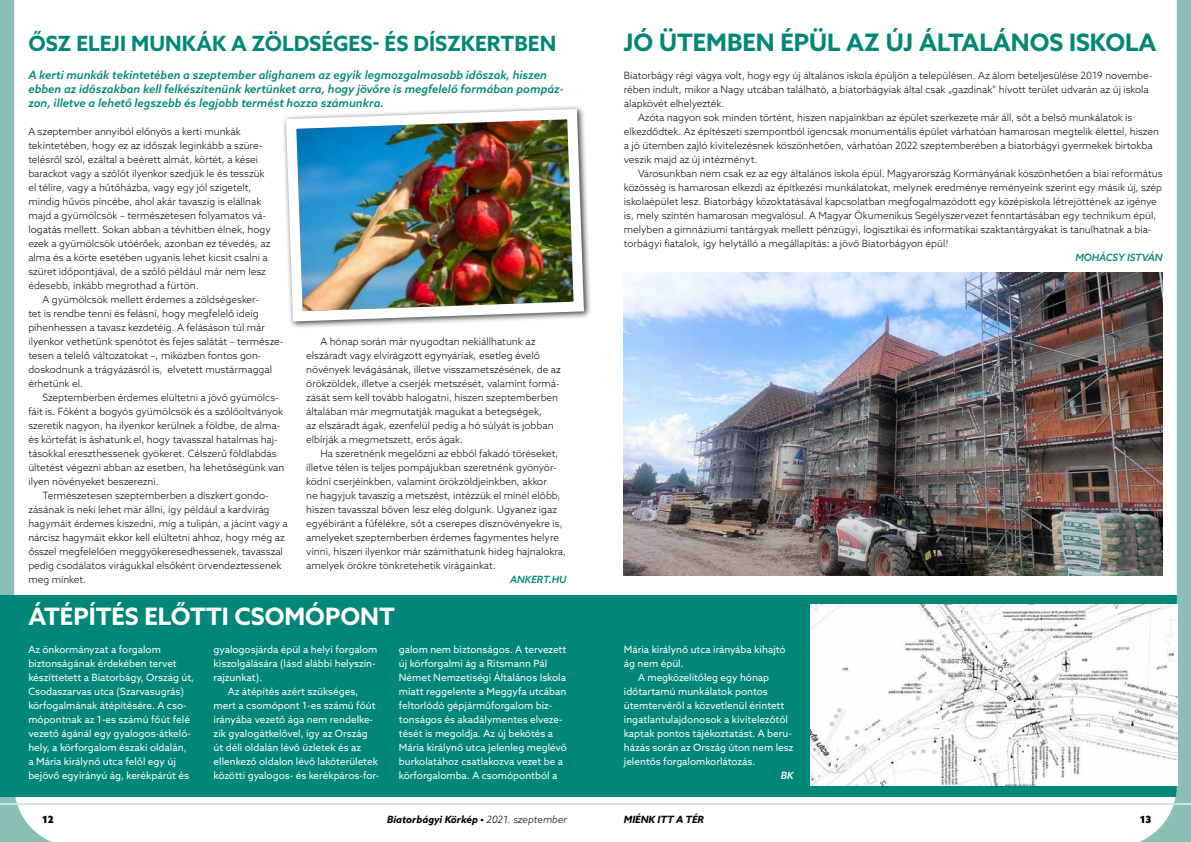
<style>
.page{position:relative;width:1191px;height:842px;background:#fff}
.page>*{position:absolute;margin:0;border:0;box-sizing:border-box;transform-origin:0 0}
.t1{font:700 24px "Azo Sans";color:#008777}
.t2{font:700 24px "Azo Sans";color:#fff}
.t3{font:700 21px "Azo Sans";color:#008777}
.t4{font:italic 500 11.5px/14px "Azo Sans";color:#008777}
.t5{font:300 10px/14px "Azo Sans";color:#000}
.t6{font:10px/14px "Azo Sans";color:#fff}
.t7{font:italic 700 10px "Azo Sans";color:#000}
.t8{font:italic 500 10px "Azo Sans";color:#008777}
.t9{font:900 10px "Azo Sans";color:#000}
.t10{font:italic 500 10px "Azo Sans";color:#fff}
.s1{font-weight:300}
</style>
<div class="page">
<svg style="left:0;top:0;width:52px;height:842px"></svg>
<div style="left:0;top:595px;width:1191px;height:202px;background:#008777"></div>
<svg style="left:1115px;top:0;width:76px;height:842px"></svg>
<hr style="left:0;top:803px;width:1191px;height:2px;background:#d4e5e3">
<img style="left:283px;top:106px;width:306px;height:221px">
<img style="left:624px;top:272px;width:538px;height:303px">
<img style="left:810px;top:604px;width:367px;height:181px">
<h1 class="t1" style="left:624px;top:26px;width:534px">JÓ ÜTEMBEN ÉPÜL AZ ÚJ ÁLTALÁNOS ISKOLA</h1>
<p class="t5" style="left:624px;top:68px;width:530px">Biatorbágy régi vágya volt, hogy egy új általános iskola épüljön a településen. Az álom beteljesülése 2019 novembe-</p>
<p class="t5" style="left:624px;top:82px;width:526px">rében indult, mikor a Nagy utcában található, a biatorbágyiak által csak „gazdinak” hívott terület udvarán az új iskola</p>
<p class="t5" style="left:624px;top:96px;width:102px">alapkövét elhelyezték.</p>
<p class="t5" style="left:638px;top:110px;width:496px">Azóta nagyon sok minden történt, hiszen napjainkban az épület szerkezete már áll, sőt a belső munkálatok is</p>
<p class="t5" style="left:624px;top:124px;width:536px">elkezdődtek. Az építészeti szempontból igencsak monumentális épület várhatóan hamarosan megtelik élettel, hiszen</p>
<p class="t5" style="left:624px;top:138px;width:530px">a jó ütemben zajló kivitelezésnek köszönhetően, várhatóan 2022 szeptemberében a biatorbágyi gyermekek birtokba</p>
<p class="t5" style="left:624px;top:152px;width:135px">veszik majd az új intézményt.</p>
<p class="t5" style="left:638px;top:166px;width:526px">Városunkban nem csak ez az egy általános iskola épül. Magyarország Kormányának köszönhetően a biai református</p>
<p class="t5" style="left:624px;top:180px;width:540px">közösség is hamarosan elkezdi az építkezési munkálatokat, melynek eredménye reményeink szerint egy másik új, szép</p>
<p class="t5" style="left:624px;top:194px;width:534px">iskolaépület lesz. Biatorbágy közoktatásával kapcsolatban megfogalmazódott egy középiskola létrejöttének az igénye</p>
<p class="t5" style="left:624px;top:208px;width:534px">is, mely szintén hamarosan megvalósul. A Magyar Ökumenikus Segélyszervezet fenntartásában egy technikum épül,</p>
<p class="t5" style="left:624px;top:222px;width:529px">melyben a gimnáziumi tantárgyak mellett pénzügyi, logisztikai és informatikai szaktantárgyakat is tanulhatnak a bia-</p>
<p class="t5" style="left:624px;top:236px;width:326px">torbágyi fiatalok, így helytálló a megállapítás: a jövő Biatorbágyon épül!</p>
<p class="t8" style="left:1075px;top:251px;width:89px">MOHÁCSY ISTVÁN</p>
<h2 class="t3" style="left:28px;top:29px;width:529px">ŐSZ ELEJI MUNKÁK A ZÖLDSÉGES- ÉS DÍSZKERTBEN</h2>
<p class="t4" style="left:28px;top:68px;width:537px">A kerti munkák tekintetében a szeptember alighanem az egyik legmozgalmasabb időszak, hiszen ebben az időszakban kell felkészítenünk kertünket arra, hogy jövőre is megfelelő formában pompáz&shy;zon, illetve a lehető legszebb és legjobb termést hozza számunkra.</p>
<p class="t5" style="left:28px;top:124px;width:244px">A szeptember annyiból előnyös a kerti munkák tekintetében, hogy ez az időszak leginkább a szüre&shy;telésről szól, ezáltal a beérett almát, körtét, a kései barackot vagy a szőlőt ilyenkor szedjük le és tesszük el télire, vagy a hűtőházba, vagy egy jól szigetelt, mindig hűvös pincébe, ahol akár tavaszig is elállnak majd a gyümölcsök – természetesen folyamatos vá&shy;logatás mellett. Sokan abban a tévhitben élnek, hogy ezek a gyümölcsök utóérőek, azonban ez tévedés, az alma és a körte esetében ugyanis lehet kicsit csalni a szüret időpontjával, de a szőlő például már nem lesz édesebb, inkább megrothad a fürtön.</p>
<p class="t5" style="left:28px;top:292px;width:257px;text-indent:14px">A gyümölcsök mellett érdemes a zöldségesker-<br>tet is rendbe tenni és felásni, hogy megfelelő ideig pihenhessen a tavasz kezdetéig. A felásáson túl már ilyenkor vethetünk spenótot és fejes salátát – természe&shy;tesen a telelő változatokat –, miközben fontos gon&shy;doskodnunk a trágyázásról is, elvetett mustármaggal érhetünk el.</p>
<p class="t5" style="left:43px;top:390px;width:238px">Szeptemberben érdemes elültetni a jövő gyümölcs-</p>
<p class="t5" style="left:28px;top:404px;width:256px">fáit is. Főként a bogyós gyümölcsök és a szőlőoltványok</p>
<p class="t5" style="left:28px;top:418px;width:253px">szeretik nagyon, ha ilyenkor kerülnek a földbe, de alma-</p>
<p class="t5" style="left:28px;top:432px;width:251px">és körtefát is áshatunk el, hogy tavasszal hatalmas haj-</p>
<p class="t5" style="left:28px;top:446px;width:250px">tásokkal ereszthessenek gyökeret. Célszerű földlabdás</p>
<p class="t5" style="left:28px;top:460px;width:258px">ültetést végezni abban az esetben, ha lehetőségünk van</p>
<p class="t5" style="left:28px;top:474px;width:132px">ilyen növényeket beszerezni.</p>
<p class="t5" style="left:43px;top:488px;width:228px">Természetesen szeptemberben a díszkert gondo-</p>
<p class="t5" style="left:28px;top:502px;width:243px">zásának is neki lehet már állni, így például a kardvirág</p>
<p class="t5" style="left:28px;top:516px;width:261px">hagymáit érdemes kiszedni, míg a tulipán, a jácint vagy a</p>
<p class="t5" style="left:28px;top:530px;width:258px">nárcisz hagymáit ekkor kell elültetni ahhoz, hogy még az</p>
<p class="t5" style="left:28px;top:544px;width:256px">ősszel megfelelően meggyökeresedhessenek, tavasszal</p>
<p class="t5" style="left:28px;top:558px;width:255px">pedig csodálatos virágukkal elsőként örvendeztessenek</p>
<p class="t5" style="left:28px;top:572px;width:59px">meg minket.</p>
<p class="t5" style="left:306px;top:334px;width:256px;text-indent:14px">A hónap során már nyugodtan nekiállhatunk az elszáradt vagy elvirágzott egynyáriak, esetleg évelő növények levágásának, illetve visszametszésének, de az örökzöldek, illetve a cserjék metszését, valamint formá&shy;zását sem kell tovább halogatni, hiszen szeptemberben általában már megmutatják magukat a betegségek,<br>az elszáradt ágak, ezenfelül pedig a hó súlyát is jobban elbírják a megmetszett, erős ágak.</p>
<p class="t5" style="left:306px;top:446px;width:261px;text-indent:14px">Ha szeretnénk megelőzni az ebből fakadó töréseket, illetve télen is teljes pompájukban szeretnénk gyönyör&shy;ködni cserjéinkben, valamint örökzöldjeinkben, akkor<br>ne hagyjuk tavaszig a metszést, intézzük el minél előbb, hiszen tavasszal bőven lesz elég dolgunk. Ugyanez igaz egyébiránt a fűfélékre, sőt a cserepes dísznövényekre is, amelyeket szeptemberben érdemes fagymentes helyre vinni, hiszen ilyenkor már számíthatunk hideg hajnalokra, amelyek örökre tönkretehetik virágainkat.</p>
<p class="t8" style="left:510px;top:573px;width:58px">ANKERT.HU</p>
<h1 class="t2" style="left:28px;top:600px;width:368px">ÁTÉPÍTÉS ELŐTTI CSOMÓPONT</h1>
<p class="t6" style="left:28px;top:642px;width:167px">Az önkormányzat a forgalom biztonságának érdekében tervet készíttetett a Biatorbágy, Ország út, Csodaszarvas utca (Szarvasugrás) körfogalmának átépítésére. A cso&shy;mópontnak az 1-es számú főút felé vezető ágánál egy gyalogos-átkelő&shy;hely, a körforgalom északi oldalán, a Mária királynő utca felől egy új bejövő egyirányú ág, kerékpárút és</p>
<p class="t6" style="left:214px;top:642px;width:165px">gyalogosjárda épül a helyi forgalom</p>
<p class="t6" style="left:399px;top:642px;width:169px">galom nem biztonságos. A tervezett új körforgalmi ág a Ritsmann Pál Német Nemzetiségi Általános Iskola miatt reggelente a Meggyfa utcában feltorlódó gépjárműforgalom biz&shy;tonságos és akadálymentes elveze&shy;tését is megoldja. Az új bekötés a Mária királynő utca jelenleg meglévő burkolatához csatlakozva vezet be a körforgalomba. A csomópontból a</p>
<p class="t6" style="left:624px;top:642px;width:163px">Mária királynő utca irányába kihajtó</p>
<p class="t6" style="left:624px;top:656px;width:61px">ág nem épül.</p>
<p class="t6" style="left:638px;top:670px;width:133px">A megközelítőleg egy hónap</p>
<p class="t6" style="left:624px;top:684px;width:145px">időtartamú munkálatok pontos</p>
<p class="t6" style="left:624px;top:698px;width:162px">ütemtervéről a közvetlenül érintett</p>
<p class="t6" style="left:624px;top:712px;width:166px">ingatlantulajdonosok a kivitelezőtől</p>
<p class="t6" style="left:624px;top:726px;width:170px">kaptak pontos tájékoztatást. A beru-</p>
<p class="t6" style="left:624px;top:740px;width:171px">házás során az Ország úton nem lesz</p>
<p class="t6" style="left:624px;top:754px;width:133px">jelentős forgalomkorlátozás.</p>
<p class="t10" style="left:781px;top:769px;width:14px">BK</p>
<p class="t6" style="left:214px;top:656px;width:164px">kiszolgálására (lásd alábbi helyszín-</p>
<p class="t6" style="left:214px;top:670px;width:50px">rajzunkat).</p>
<p class="t6" style="left:228px;top:684px;width:132px">Az átépítés azért szükséges,</p>
<p class="t6" style="left:214px;top:698px;width:163px">mert a csomópont 1-es számú főút</p>
<p class="t6" style="left:214px;top:712px;width:161px">irányába vezető ága nem rendelke-</p>
<p class="t6" style="left:214px;top:726px;width:156px">zik gyalogátkelővel, így az Ország</p>
<p class="t6" style="left:214px;top:740px;width:149px">út déli oldalán lévő üzletek és az</p>
<p class="t6" style="left:214px;top:754px;width:166px">ellenkező oldalon lévő lakóterületek</p>
<p class="t6" style="left:214px;top:768px;width:167px">közötti gyalogos- és kerékpáros-for-</p>
<p class="t9" style="left:43px;top:813px;width:13px">12</p>
<p class="t7" style="left:387px;top:813px;width:181px">Biatorbágyi Körkép • <span class="s1">2021. szeptember</span></p>
<p class="t7" style="left:624px;top:813px;width:82px">MIÉNK ITT A TÉR</p>
<p class="t9" style="left:1140px;top:813px;width:13px">13</p>
</div>
